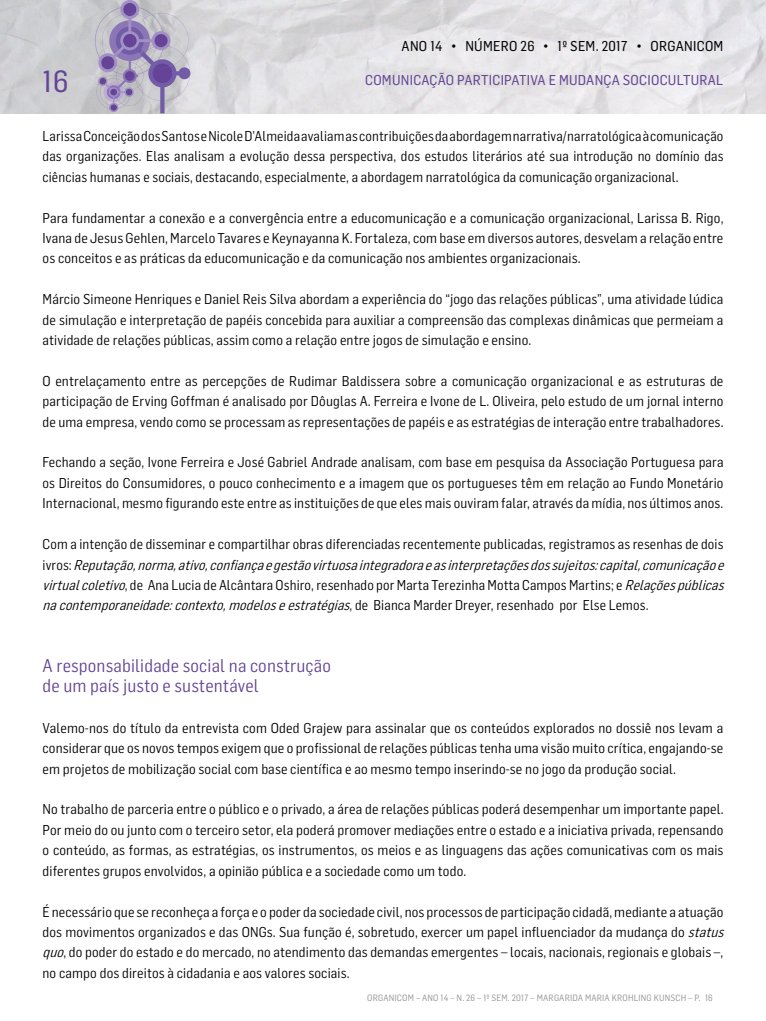
<style>
.page{position:relative;width:766px;height:1021px;background:#fff}
.page>*{position:absolute;margin:0;border:0;box-sizing:border-box;transform-origin:0 0}
.t1{font:30px "Flama Semicondensed Basic";color:#634594}
.t2{font:18px/20.4px "Flama Semicondensed";letter-spacing:.01em;color:#634594}
.t3{font:14px/20.4px "Flama Semicondensed";letter-spacing:.01em;color:#000;text-align:justify}
.t4{font:14px "Flama Semicondensed Basic";letter-spacing:.02em;color:#634594}
.t5{font:14px "Flama Semicondensed Basic";letter-spacing:.02em;color:#000}
.t6{font:9px "Flama Semicondensed Basic";letter-spacing:.02em;color:#9d9d9c}
.s1{font-style:italic}
</style>
<div class="page">
<img style="left:0;top:0;width:765px;height:113px">
<svg style="left:95px;top:0;width:95px;height:113px"></svg>
<p class="t5" style="left:401px;top:37px;width:323px">ANO 14 • NÚMERO 26 • 1º SEM. 2017 • ORGANICOM</p>
<p class="t4" style="left:365px;top:71px;width:360px">COMUNICAÇÃO PARTICIPATIVA E MUDANÇA SOCIOCULTURAL</p>
<h1 class="t1" style="left:43px;top:62px;width:27px">16</h1>
<p class="t3" style="left:43px;top:125px;width:682px">Larissa Conceição dos Santos e Nicole D’Almeida avaliam as contribuições da abordagem narrativa/narratológica à comunicação das organizações. Elas analisam a evolução dessa perspectiva, dos estudos literários até sua introdução no domínio das ciências humanas e sociais, destacando, especialmente, a abordagem narratológica da comunicação organizacional.</p>
<p class="t3" style="left:43px;top:207px;width:682px">Para fundamentar a conexão e a convergência entre a educomunicação e a comunicação organizacional, Larissa B. Rigo, Ivana de Jesus Gehlen, Marcelo Tavares e Keynayanna K. Fortaleza, com base em diversos autores, desvelam a relação entre os conceitos e as práticas da educomunicação e da comunicação nos ambientes organizacionais.</p>
<p class="t3" style="left:43px;top:288px;width:682px">Márcio Simeone Henriques e Daniel Reis Silva abordam a experiência do “jogo das relações públicas”, uma atividade lúdica de simulação e interpretação de papéis concebida para auxiliar a compreensão das complexas dinâmicas que permeiam a atividade de relações públicas, assim como a relação entre jogos de simulação e ensino.</p>
<p class="t3" style="left:43px;top:370px;width:682px">O entrelaçamento entre as percepções de Rudimar Baldissera sobre a comunicação organizacional e as estruturas de participação de Erving Goffman é analisado por Dôuglas A. Ferreira e Ivone de L. Oliveira, pelo estudo de um jornal interno de uma empresa, vendo como se processam as representações de papéis e as estratégias de interação entre trabalhadores.</p>
<p class="t3" style="left:43px;top:451px;width:682px">Fechando a seção, Ivone Ferreira e José Gabriel Andrade analisam, com base em pesquisa da Associação Portuguesa para os Direitos do Consumidores, o pouco conhecimento e a imagem que os portugueses têm em relação ao Fundo Monetário Internacional, mesmo figurando este entre as instituições de que eles mais ouviram falar, através da mídia, nos últimos anos.</p>
<p class="t3" style="left:43px;top:533px;width:686px;text-align:left">Com a intenção de disseminar e compartilhar obras diferenciadas recentemente publicadas, registramos as resenhas de dois i v r o s : <span class="s1">Reputação,norma,ativo,confiançaegestãovirtuosaintegradoraeasinterpretaçõesdossujeitos:capital,comunicaçãoe virtualcoletivo</span>, de Ana Lucia de Alcântara Oshiro, resenhado por Marta Terezinha Motta Campos Martins; e <span class="s1">Relaçõespúblicas nacontemporaneidade:contexto,modeloseestratégias</span>, d e B i a n c a M a r d e r D r e y e r , r e s e n h a d o p o r E l s e L e m o s .</p>
<p class="t2" style="left:43px;top:654px;width:290px">A responsabilidade social na construção de um país justo e sustentável</p>
<p class="t3" style="left:43px;top:717px;width:682px">Valemo-nos do título da entrevista com Oded Grajew para assinalar que os conteúdos explorados no dossiê nos levam a considerar que os novos tempos exigem que o profissional de relações públicas tenha uma visão muito crítica, engajando-se em projetos de mobilização social com base científica e ao mesmo tempo inserindo-se no jogo da produção social.</p>
<p class="t3" style="left:43px;top:798px;width:682px">No trabalho de parceria entre o público e o privado, a área de relações públicas poderá desempenhar um importante papel.<br>Por meio do ou junto com o terceiro setor, ela poderá promover mediações entre o estado e a iniciativa privada, repensando o conteúdo, as formas, as estratégias, os instrumentos, os meios e as linguagens das ações comunicativas com os mais diferentes grupos envolvidos, a opinião pública e a sociedade como um todo.</p>
<p class="t3" style="left:43px;top:900px;width:686px;text-align:left">É necessário que se reconheça a força e o poder da sociedade civil, nos processos de participação cidadã, mediante a atuação dos movimentos organizados e das ONGs. Sua função é, sobretudo, exercer um papel influenciador da mudança do <span class="s1">status quo</span>, do poder do estado e do mercado, no atendimento das demandas emergentes – locais, nacionais, regionais e globais –, no campo dos direitos à cidadania e aos valores sociais.</p>
<p class="t6" style="left:367px;top:992px;width:347px">ORGANICOM – ANO 14 – N. 26 – 1º SEM. 2017 – MARGARIDA MARIA KROHLING KUNSCH – P. 16</p>
</div>
